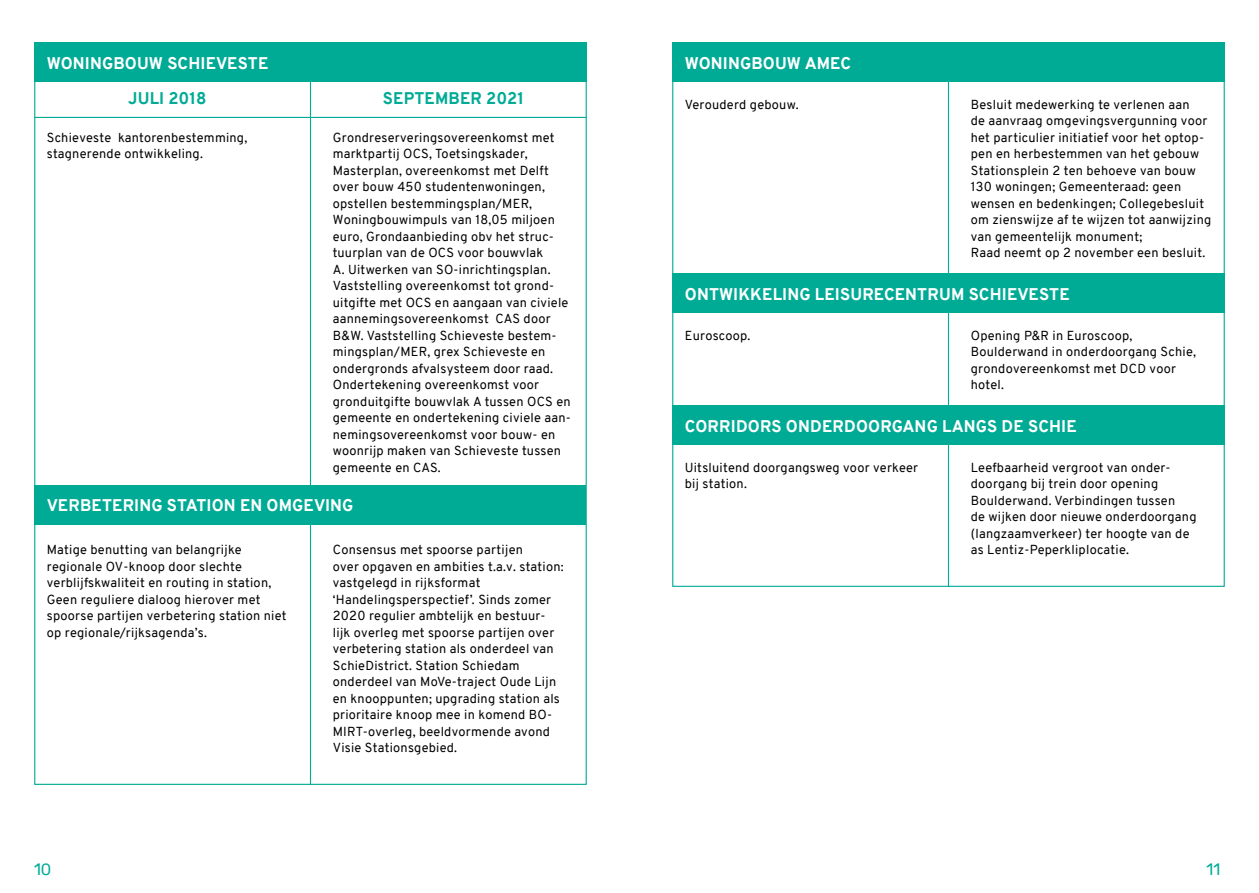
<style>
.page{position:relative;width:1259px;height:893px;background:#fff}
.page>*{position:absolute;margin:0;border:0;box-sizing:border-box;transform-origin:0 0}
.t1{font:800 16.5px "Overpass";letter-spacing:.01em;color:#fff}
.t2{font:800 16.5px "Overpass";letter-spacing:.01em;color:#00ab96}
.t3{font:16.5px "Rubik";color:#00ab96}
.t4{font:12.75px/16.5px "Overpass";letter-spacing:.02em;color:#000}
</style>
<div class="page">
<div style="left:672px;top:274px;width:552px;height:39px;background:#00ab96"></div>
<hr style="left:310px;top:79px;width:1px;height:706px;background:#00ab96">
<div style="left:34px;top:43px;width:553px;height:39px;background:#00ab96"></div>
<div style="left:35px;top:485px;width:551px;height:39px;background:#00ab96"></div>
<hr style="left:35px;top:117px;width:551px;height:1px;background:#00ab96">
<hr style="left:948px;top:79px;width:1px;height:508px;background:#00ab96">
<div style="left:672px;top:43px;width:553px;height:39px;background:#00ab96"></div>
<div style="left:672px;top:406px;width:553px;height:39px;background:#00ab96"></div>
<p class="t1" style="left:47px;top:51px;width:223px">WONINGBOUW SCHIEVESTE</p>
<p class="t2" style="left:128px;top:86px;width:80px">JULI 2018</p>
<p class="t2" style="left:383px;top:86px;width:143px">SEPTEMBER 2021</p>
<p class="t4" style="left:47px;top:129px;width:202px">Schieveste kantorenbestemming, stagnerende ontwikkeling.</p>
<p class="t4" style="left:333px;top:129px;width:239px">Grondreserveringsovereenkomst met marktpartij OCS, Toetsingskader, Masterplan, overeenkomst met Delft over bouw 450 studentenwoningen, opstellen bestemmingsplan/MER, Woningbouwimpuls van 18,05 miljoen euro, Grondaanbieding obv het struc&shy;tuurplan van de OCS voor bouwvlak<br>A. Uitwerken van SO-inrichtingsplan.<br>Vaststelling overeenkomst tot grond&shy;uitgifte met OCS en aangaan van civiele aannemingsovereenkomst CAS door B&amp;W. Vaststelling Schieveste bestem&shy;mingsplan/MER, grex Schieveste en ondergronds afvalsysteem door raad.<br>Ondertekening overeenkomst voor gronduitgifte bouwvlak A tussen OCS en gemeente en ondertekening civiele aan&shy;nemingsovereenkomst voor bouw- en woonrijp maken van Schieveste tussen gemeente en CAS.</p>
<p class="t1" style="left:47px;top:494px;width:308px">VERBETERING STATION EN OMGEVING</p>
<p class="t4" style="left:47px;top:541px;width:241px">Matige benutting van belangrijke regionale OV-knoop door slechte verblijfskwaliteit en routing in station, Geen reguliere dialoog hierover met spoorse partijen verbetering station niet op regionale/rijksagenda’s.</p>
<p class="t4" style="left:333px;top:541px;width:232px">Consensus met spoorse partijen<br>over opgaven en ambities t.a.v. station: vastgelegd in rijksformat ‘Handelingsperspectief’. Sinds zomer 2020 regulier ambtelijk en bestuur&shy;lijk overleg met spoorse partijen over verbetering station als onderdeel van SchieDistrict. Station Schiedam onderdeel van MoVe-traject Oude Lijn en knooppunten; upgrading station als prioritaire knoop mee in komend BO-MIRT-overleg, beeldvormende avond Visie Stationsgebied.</p>
<p class="t1" style="left:685px;top:51px;width:168px">WONINGBOUW AMEC</p>
<p class="t4" style="left:685px;top:96px;width:115px">Verouderd gebouw.</p>
<p class="t4" style="left:971px;top:96px;width:242px">Besluit medewerking te verlenen aan<br>de aanvraag omgevingsvergunning voor het particulier initiatief voor het optop&shy;pen en herbestemmen van het gebouw Stationsplein 2 ten behoeve van bouw 130 woningen; Gemeenteraad: geen wensen en bedenkingen; Collegebesluit om zienswijze af te wijzen tot aanwijzing van gemeentelijk monument;<br>Raad neemt op 2 november een besluit.</p>
<p class="t1" style="left:685px;top:282px;width:386px">ONTWIKKELING LEISURECENTRUM SCHIEVESTE</p>
<p class="t4" style="left:685px;top:327px;width:67px">Euroscoop.</p>
<p class="t4" style="left:971px;top:327px;width:227px">Opening P&amp;R in Euroscoop,<br>Boulderwand in onderdoorgang Schie, grondovereenkomst met DCD voor hotel.</p>
<p class="t1" style="left:685px;top:414px;width:393px">CORRIDORS ONDERDOORGANG LANGS DE SCHIE</p>
<p class="t4" style="left:685px;top:459px;width:235px">Uitsluitend doorgangsweg voor verkeer bij station.</p>
<p class="t4" style="left:971px;top:459px;width:227px">Leefbaarheid vergroot van onder&shy;doorgang bij trein door opening Boulderwand. Verbindingen tussen<br>de wijken door nieuwe onderdoorgang (langzaamverkeer) ter hoogte van de as Lentiz-Peperkliplocatie.</p>
<p class="t3" style="left:34px;top:860px;width:19px">10</p>
<p class="t3" style="left:1206px;top:860px;width:15px">11</p>
</div>
